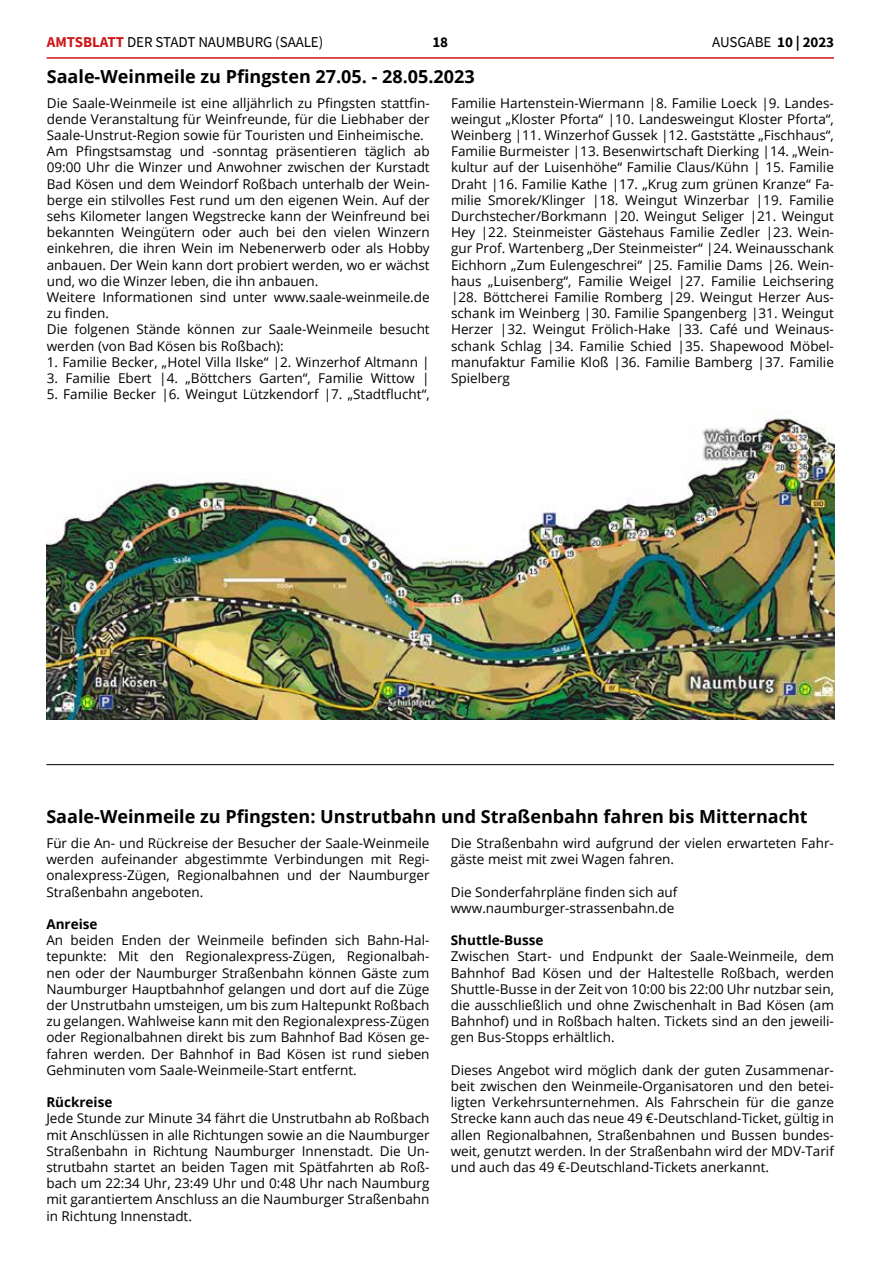
<style>
.page{position:relative;width:881px;height:1263px;background:#fff}
.page>*{position:absolute;margin:0;border:0;box-sizing:border-box;transform-origin:0 0}
.t1{font:700 18px "Open Sans";color:#000}
.t2{font:15px "Source Sans Pro";letter-spacing:-.005em;color:#000}
.t3{font:700 15px "Source Sans Pro";color:#000}
.t4{font:13.5px/16.2px "Open Sans";color:#000;text-align:justify}
.t5{font:700 13.5px "Open Sans";color:#000}
.s1{font-weight:700;color:#cd1719}
.s2{font-weight:700}
</style>
<div class="page">
<hr style="left:47px;top:57px;width:786px;height:2px;background:#cd1719">
<img style="left:47px;top:410px;width:786px;height:310px">
<hr style="left:46px;top:764px;width:787px;height:1px;background:#000">
<p class="t2" style="left:47px;top:32px;width:278px"><span class="s1">AMTSBLATT</span> DER STADT NAUMBURG (SAALE)</p>
<p class="t3" style="left:432px;top:32px;width:17px">18</p>
<p class="t2" style="left:712px;top:32px;width:123px">AUSGABE <span class="s2">10 | 2023</span></p>
<h1 class="t1" style="left:47px;top:64px;width:429px">Saale-Weinmeile zu Pfingsten 27.05. - 28.05.2023</h1>
<p class="t4" style="left:47px;top:94px;width:384px;text-align:left">Die Saale-Weinmeile ist eine alljährlich zu Pfingsten stattfin&shy;dende Veranstaltung für Weinfreunde, für die Liebhaber der Saale-Unstrut-Region sowie für Touristen und Einheimische.<br>Am Pfingstsamstag und -sonntag präsentieren täglich ab 09:00 Uhr die Winzer und Anwohner zwischen der Kurstadt Bad Kösen und dem Weindorf Roßbach unterhalb der Wein&shy;berge ein stilvolles Fest rund um den eigenen Wein. Auf der sehs Kilometer langen Wegstrecke kann der Weinfreund bei bekannten Weingütern oder auch bei den vielen Winzern einkehren, die ihren Wein im Nebenerwerb oder als Hobby anbauen. Der Wein kann dort probiert werden, wo er wächst und, wo die Winzer leben, die ihn anbauen.<br>Weitere Informationen sind unter www.saale-weinmeile.de zu finden.<br>Die folgenen Stände können zur Saale-Weinmeile besucht werden (von Bad Kösen bis Roßbach):</p>
<p class="t4" style="left:47px;top:353px;width:384px">1. Familie Becker, „Hotel Villa Ilske“ |2. Winzerhof Altmann |</p>
<p class="t4" style="left:47px;top:370px;width:384px">3. Familie Ebert |4. „Böttchers Garten“, Familie Wittow |</p>
<p class="t4" style="left:47px;top:386px;width:384px">5. Familie Becker |6. Weingut Lützkendorf |7. „Stadtflucht“,</p>
<p class="t4" style="left:451px;top:94px;width:384px">Familie Hartenstein-Wiermann |8. Familie Loeck |9. Landes&shy;weingut „Kloster Pforta“ |10. Landesweingut Kloster Pforta“, Weinberg |11. Winzerhof Gussek |12. Gaststätte „Fischhaus“, Familie Burmeister |13. Besenwirtschaft Dierking |14. „Wein&shy;kultur auf der Luisenhöhe“ Familie Claus/Kühn | 15. Familie Draht |16. Familie Kathe |17. „Krug zum grünen Kranze“ Fa&shy;milie Smorek/Klinger |18. Weingut Winzerbar |19. Familie Durchstecher/Borkmann |20. Weingut Seliger |21. Weingut Hey |22. Steinmeister Gästehaus Familie Zedler |23. Wein&shy;gur Prof. Wartenberg „Der Steinmeister“ |24. Weinausschank Eichhorn „Zum Eulengeschrei“ |25. Familie Dams |26. Wein&shy;haus „Luisenberg“, Familie Weigel |27. Familie Leichsering |28. Böttcherei Familie Romberg |29. Weingut Herzer Aus&shy;schank im Weinberg |30. Familie Spangenberg |31. Weingut Herzer |32. Weingut Frölich-Hake |33. Café und Weinaus&shy;schank Schlag |34. Familie Schied |35. Shapewood Möbel&shy;manufaktur Familie Kloß |36. Familie Bamberg |37. Familie Spielberg</p>
<h1 class="t1" style="left:46px;top:804px;width:762px">Saale-Weinmeile zu Pfingsten: Unstrutbahn und Straßenbahn fahren bis Mitternacht</h1>
<p class="t4" style="left:46px;top:835px;width:384px">Für die An- und Rückreise der Besucher der Saale-Weinmeile werden aufeinander abgestimmte Verbindungen mit Regi&shy;onalexpress-Zügen, Regionalbahnen und der Naumburger Straßenbahn angeboten.</p>
<p class="t5" style="left:46px;top:914px;width:53px">Anreise</p>
<p class="t4" style="left:46px;top:932px;width:384px">An beiden Enden der Weinmeile befinden sich Bahn-Hal&shy;tepunkte: Mit den Regionalexpress-Zügen, Regionalbah&shy;nen oder der Naumburger Straßenbahn können Gäste zum Naumburger Hauptbahnhof gelangen und dort auf die Züge der Unstrutbahn umsteigen, um bis zum Haltepunkt Roßbach zu gelangen. Wahlweise kann mit den Regionalexpress-Zügen oder Regionalbahnen direkt bis zum Bahnhof Bad Kösen ge&shy;fahren werden. Der Bahnhof in Bad Kösen ist rund sieben Gehminuten vom Saale-Weinmeile-Start entfernt.</p>
<p class="t5" style="left:46px;top:1093px;width:68px">Rückreise</p>
<p class="t4" style="left:46px;top:1110px;width:384px">Jede Stunde zur Minute 34 fährt die Unstrutbahn ab Roßbach mit Anschlüssen in alle Richtungen sowie an die Naumburger Straßenbahn in Richtung Naumburger Innenstadt. Die Un&shy;strutbahn startet an beiden Tagen mit Spätfahrten ab Roß&shy;bach um 22:34 Uhr, 23:49 Uhr und 0:48 Uhr nach Naumburg mit garantiertem Anschluss an die Naumburger Straßenbahn in Richtung Innenstadt.</p>
<p class="t4" style="left:450px;top:835px;width:384px">Die Straßenbahn wird aufgrund der vielen erwarteten Fahr&shy;gäste meist mit zwei Wagen fahren.</p>
<p class="t4" style="left:450px;top:883px;width:228px">Die Sonderfahrpläne finden sich auf www.naumburger-strassenbahn.de</p>
<p class="t5" style="left:450px;top:931px;width:94px">Shuttle-Busse</p>
<p class="t4" style="left:450px;top:948px;width:384px">Zwischen Start- und Endpunkt der Saale-Weinmeile, dem Bahnhof Bad Kösen und der Haltestelle Roßbach, werden Shuttle-Busse in der Zeit von 10:00 bis 22:00 Uhr nutzbar sein, die ausschließlich und ohne Zwischenhalt in Bad Kösen (am Bahnhof) und in Roßbach halten. Tickets sind an den jeweili&shy;gen Bus-Stopps erhältlich.</p>
<p class="t4" style="left:450px;top:1061px;width:384px">Dieses Angebot wird möglich dank der guten Zusammenar&shy;beit zwischen den Weinmeile-Organisatoren und den betei&shy;ligten Verkehrsunternehmen. Als Fahrschein für die ganze Strecke kann auch das neue 49 €-Deutschland-Ticket, gültig in allen Regionalbahnen, Straßenbahnen und Bussen bundes&shy;weit, genutzt werden. In der Straßenbahn wird der MDV-Tarif und auch das 49 €-Deutschland-Tickets anerkannt.</p>
</div>
